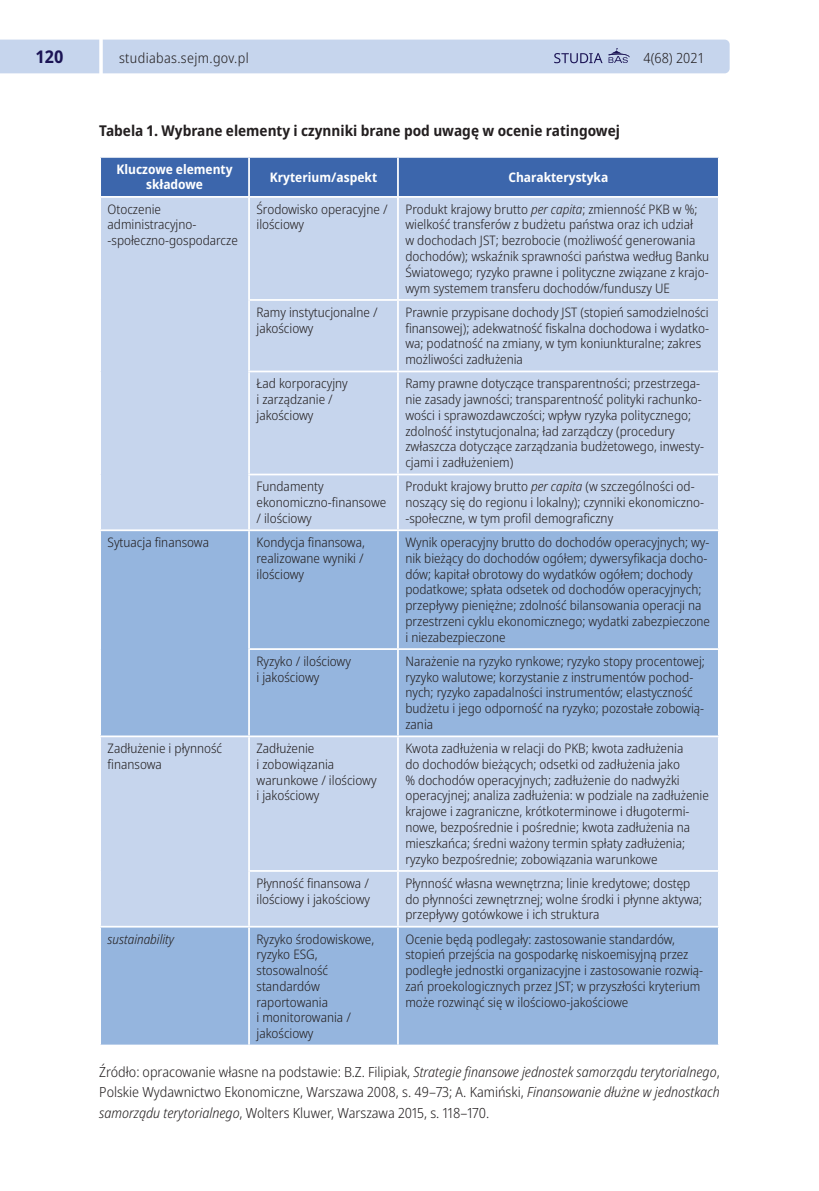
<style>
.page{position:relative;width:819px;height:1191px;background:#fff}
.page>*{position:absolute;margin:0;border:0;box-sizing:border-box;transform-origin:0 0}
.t1{font:700 semi-condensed 17.5px "Noto Sans";color:#1b1455}
.t2{font:700 semi-condensed 14.88px "Noto Sans";color:#231f20}
.t3{font:300 semi-condensed 14px/20.5px "Noto Sans";color:#231f20;text-align:justify}
.t4{font:300 semi-condensed 14px "Noto Sans";letter-spacing:.025em;color:#231f20}
.t5{font:300 semi-condensed 13.12px/15.8px "Noto Sans";color:#231f20}
.t6{font:700 semi-condensed 13.12px/15.8px "Noto Sans";color:#fff;text-align:center}
.t7{font:italic 300 semi-condensed 13.12px "Noto Sans";color:#231f20}
.s1{font-style:italic}
</style>
<div class="page">
<div style="left:0;top:40px;width:729px;height:33px;background:#c6d5ed"></div>
<hr style="left:99px;top:0;width:4px;height:112px;background:#fff">
<div style="left:101px;top:158px;width:617px;height:38px;background:#3c66ac"></div>
<div style="left:101px;top:198px;width:617px;height:331px;background:#c6d5ed"></div>
<svg style="left:101px;top:531px;width:617px;height:513px;background:#a7c1e3"></svg>
<hr style="left:248px;top:158px;width:2px;height:38px;background:#fff">
<hr style="left:397px;top:158px;width:2px;height:38px;background:#fff">
<hr style="left:397px;top:198px;width:2px;height:101px;background:#fff">
<hr style="left:248px;top:299px;width:150px;height:2px;background:#fff">
<hr style="left:398px;top:299px;width:321px;height:2px;background:#fff">
<hr style="left:397px;top:301px;width:2px;height:69px;background:#fff">
<hr style="left:248px;top:370px;width:150px;height:2px;background:#fff">
<hr style="left:398px;top:370px;width:321px;height:2px;background:#fff">
<hr style="left:397px;top:372px;width:2px;height:101px;background:#fff">
<hr style="left:248px;top:473px;width:150px;height:2px;background:#fff">
<hr style="left:398px;top:473px;width:321px;height:2px;background:#fff">
<hr style="left:397px;top:475px;width:2px;height:54px;background:#fff">
<hr style="left:397px;top:737px;width:2px;height:133px;background:#fff">
<hr style="left:248px;top:870px;width:150px;height:1px;background:#fff">
<hr style="left:398px;top:870px;width:321px;height:1px;background:#fff">
<hr style="left:397px;top:871px;width:2px;height:54px;background:#fff">
<hr style="left:397px;top:531px;width:2px;height:117px;background:#fff">
<hr style="left:248px;top:648px;width:150px;height:2px;background:#fff">
<hr style="left:398px;top:648px;width:321px;height:2px;background:#fff">
<hr style="left:397px;top:650px;width:2px;height:85px;background:#fff">
<hr style="left:248px;top:927px;width:2px;height:117px;background:#fff">
<hr style="left:397px;top:927px;width:2px;height:117px;background:#fff">
<hr style="left:248px;top:198px;width:2px;height:101px;background:#fff">
<hr style="left:248px;top:301px;width:2px;height:69px;background:#fff">
<hr style="left:248px;top:372px;width:2px;height:101px;background:#fff">
<hr style="left:248px;top:475px;width:2px;height:54px;background:#fff">
<hr style="left:248px;top:531px;width:2px;height:117px;background:#fff">
<hr style="left:248px;top:650px;width:2px;height:85px;background:#fff">
<hr style="left:248px;top:737px;width:2px;height:133px;background:#fff">
<hr style="left:248px;top:871px;width:2px;height:54px;background:#fff">
<hr style="left:99px;top:735px;width:150px;height:2px;background:#fff">
<hr style="left:249px;top:735px;width:149px;height:2px;background:#fff">
<hr style="left:398px;top:735px;width:321px;height:2px;background:#fff">
<hr style="left:99px;top:925px;width:150px;height:2px;background:#fff">
<hr style="left:249px;top:925px;width:149px;height:2px;background:#fff">
<hr style="left:398px;top:925px;width:321px;height:2px;background:#fff">
<h1 class="t1" style="left:36px;top:44px;width:30px">120</h1>
<p class="t4" style="left:119px;top:48px;width:131px">studiabas.sejm.gov.pl</p>
<p class="t3" style="left:643px;top:48px;width:63px">4(68) 2021</p>
<p class="t2" style="left:99px;top:120px;width:522px">Tabela 1. Wybrane elementy i czynniki brane pod uwagę w ocenie ratingowej</p>
<p class="t6" style="left:116px;top:161px;width:118px">Kluczowe elementy składowe</p>
<p class="t6" style="left:270px;top:169px;width:109px">Kryterium/aspekt</p>
<p class="t6" style="left:508px;top:169px;width:101px">Charakterystyka</p>
<p class="t5" style="left:108px;top:201px;width:132px">Otoczenie administracyjno--społeczno-gospodarcze</p>
<p class="t5" style="left:256px;top:201px;width:133px">Środowisko operacyjne / ilościowy</p>
<p class="t5" style="left:405px;top:201px;width:305px">Produkt krajowy brutto <span class="s1">per capita</span>; zmienność PKB w %; wielkość transferów z budżetu państwa oraz ich udział<br>w dochodach JST; bezrobocie (możliwość generowania dochodów); wskaźnik sprawności państwa według Banku Światowego; ryzyko prawne i polityczne związane z krajo&shy;wym systemem transferu dochodów/funduszy UE</p>
<p class="t5" style="left:256px;top:304px;width:123px">Ramy instytucjonalne / jakościowy</p>
<p class="t5" style="left:405px;top:304px;width:305px">Prawnie przypisane dochody JST (stopień samodzielności finansowej); adekwatność fiskalna dochodowa i wydatko&shy;wa; podatność na zmiany, w tym koniunkturalne; zakres możliwości zadłużenia</p>
<p class="t5" style="left:256px;top:376px;width:93px">Ład korporacyjny i zarządzanie / jakościowy</p>
<p class="t5" style="left:405px;top:376px;width:300px">Ramy prawne dotyczące transparentności; przestrzega&shy;nie zasady jawności; transparentność polityki rachunko&shy;wości i sprawozdawczości; wpływ ryzyka politycznego; zdolność instytucjonalna; ład zarządczy (procedury zwłaszcza dotyczące zarządzania budżetowego, inwesty&shy;cjami i zadłużeniem)</p>
<p class="t5" style="left:256px;top:479px;width:131px">Fundamenty ekonomiczno-finansowe / ilościowy</p>
<p class="t5" style="left:405px;top:479px;width:300px">Produkt krajowy brutto <span class="s1">per capita</span> (w szczególności od&shy;noszący się do regionu i lokalny); czynniki ekonomiczno--społeczne, w tym profil demograficzny</p>
<p class="t5" style="left:108px;top:535px;width:103px">Sytuacja finansowa</p>
<p class="t5" style="left:256px;top:535px;width:110px;text-align:justify">Kondycja finansowa, realizowane wyniki / ilościowy</p>
<p class="t5" style="left:405px;top:535px;width:306px">Wynik operacyjny brutto do dochodów operacyjnych; wy&shy;nik bieżący do dochodów ogółem; dywersyfikacja docho&shy;dów; kapitał obrotowy do wydatków ogółem; dochody podatkowe; spłata odsetek od dochodów operacyjnych; przepływy pieniężne; zdolność bilansowania operacji na przestrzeni cyklu ekonomicznego; wydatki zabezpieczone i niezabezpieczone</p>
<p class="t5" style="left:256px;top:653px;width:96px">Ryzyko / ilościowy i jakościowy</p>
<p class="t5" style="left:405px;top:653px;width:301px">Narażenie na ryzyko rynkowe; ryzyko stopy procentowej; ryzyko walutowe; korzystanie z instrumentów pochod&shy;nych; ryzyko zapadalności instrumentów; elastyczność budżetu i jego odporność na ryzyko; pozostałe zobowią&shy;zania</p>
<p class="t5" style="left:108px;top:741px;width:116px">Zadłużenie i płynność finansowa</p>
<p class="t5" style="left:256px;top:741px;width:121px">Zadłużenie<br>i zobowiązania warunkowe / ilościowy i jakościowy</p>
<p class="t5" style="left:405px;top:741px;width:305px">Kwota zadłużenia w relacji do PKB; kwota zadłużenia<br>do dochodów bieżących; odsetki od zadłużenia jako<br>% dochodów operacyjnych; zadłużenie do nadwyżki operacyjnej; analiza zadłużenia: w podziale na zadłużenie krajowe i zagraniczne, krótkoterminowe i długotermi&shy;nowe, bezpośrednie i pośrednie; kwota zadłużenia na mieszkańca; średni ważony termin spłaty zadłużenia; ryzyko bezpośrednie; zobowiązania warunkowe</p>
<p class="t5" style="left:256px;top:875px;width:115px">Płynność finansowa / ilościowy i jakościowy</p>
<p class="t5" style="left:405px;top:875px;width:298px">Płynność własna wewnętrzna; linie kredytowe; dostęp do płynności zewnętrznej; wolne środki i płynne aktywa; przepływy gotówkowe i ich struktura</p>
<p class="t7" style="left:108px;top:929px;width:68px">sustainability</p>
<p class="t5" style="left:256px;top:931px;width:119px">Ryzyko środowiskowe, ryzyko ESG, stosowalność standardów raportowania<br>i monitorowania / jakościowy</p>
<p class="t5" style="left:405px;top:931px;width:299px">Ocenie będą podlegały: zastosowanie standardów, stopień przejścia na gospodarkę niskoemisyjną przez podległe jednostki organizacyjne i zastosowanie rozwią&shy;zań proekologicznych przez JST; w przyszłości kryterium może rozwinąć się w ilościowo-jakościowe</p>
<p class="t3" style="left:99px;top:1061px;width:622px">Źródło: opracowanie własne na podstawie: B.Z. Filipiak, <span class="s1">Strategie finansowe jednostek samorządu terytorialnego</span>, Polskie Wydawnictwo Ekonomiczne, Warszawa 2008, s. 49–73; A. Kamiński, <span class="s1">Finansowanie dłużne w jednostkach samorządu terytorialnego</span>, Wolters Kluwer, Warszawa 2015, s. 118–170.</p>
</div>
